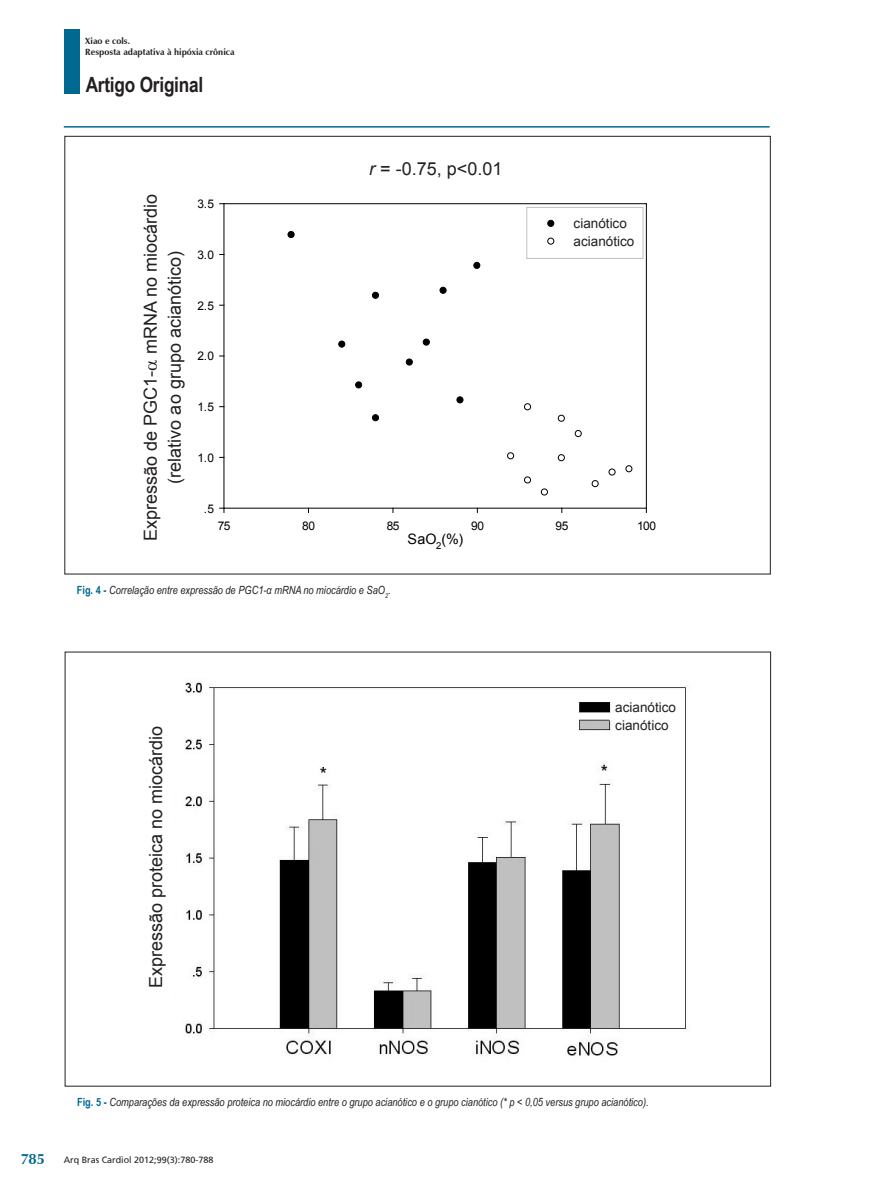
<style>
.page{position:relative;width:893px;height:1191px;background:#fff}
.page>*{position:absolute;margin:0;border:0;box-sizing:border-box;transform-origin:0 0}
.t1{font:700 21px "Arial Narrow";letter-spacing:-.01em;color:#231f20}
.t2{font:19.05px "Arial";color:#000}
.t3{font:18px "Arial";color:#231f20}
.t4{font:16.65px "Arial";letter-spacing:-.01em;color:#000}
.t5{font:14.4px/17.9px "Arial";letter-spacing:.005em;color:#000}
.t6{font:13.5px "Arial";color:#231f20}
.t7{font:12px "Arial";letter-spacing:-.03em;color:#000}
._05_-_LEGENDA_TABELA{font:italic 11.25px "Arial Narrow";color:#231f20}
.t8{font:700 9px "Zapf Humanist 601 BT";color:#231f20}
.t9{font:9px "Frutiger";color:#231f20}
.s1{font-style:italic}
.s2{font-weight:700;font-style:normal;color:#006991}
.s3{font-family:"Zapf Humanist 601 BT";font-weight:700;font-size:15px;color:#006991}
</style>
<div class="page">
<hr style="left:64px;top:126px;width:706px;height:2px;background:#006991">
<div style="left:64px;top:29px;width:16px;height:65px;background:#006991"></div>
<img style="left:185px;top:681px;width:502px;height:375px">
<div style="left:615px;top:702px;width:66px;height:17px;background:#fff"></div>
<div style="left:615px;top:720px;width:66px;height:27px;background:#fff"></div>
<div style="left:224px;top:204px;width:422px;height:304px;border:1px solid #fff"></div>
<hr style="left:224px;top:508px;width:422px;height:1px;background:#000">
<hr style="left:224px;top:203px;width:422px;height:1px;background:#000">
<hr style="left:224px;top:204px;width:1px;height:304px;background:#000">
<hr style="left:646px;top:204px;width:1px;height:304px;background:#000">
<svg style="left:288px;top:231px;width:6px;height:6px"></svg>
<div style="left:288px;top:231px;width:7px;height:7px;border:1px solid #000;border-radius:50%"></div>
<svg style="left:339px;top:341px;width:6px;height:6px"></svg>
<div style="left:338px;top:340px;width:7px;height:7px;border:1px solid #000;border-radius:50%"></div>
<svg style="left:356px;top:382px;width:6px;height:6px"></svg>
<div style="left:355px;top:381px;width:7px;height:7px;border:1px solid #000;border-radius:50%"></div>
<div style="left:372px;top:292px;width:7px;height:6px;background:#000;border-radius:50%"></div>
<div style="left:372px;top:292px;width:7px;height:7px;border:1px solid #000;border-radius:50%"></div>
<div style="left:372px;top:415px;width:7px;height:6px;background:#000;border-radius:50%"></div>
<div style="left:372px;top:414px;width:7px;height:7px;border:1px solid #000;border-radius:50%"></div>
<svg style="left:406px;top:359px;width:6px;height:6px"></svg>
<div style="left:406px;top:358px;width:7px;height:7px;border:1px solid #000;border-radius:50%"></div>
<svg style="left:423px;top:339px;width:6px;height:6px"></svg>
<div style="left:423px;top:339px;width:7px;height:6px;border:1px solid #000;border-radius:50%"></div>
<svg style="left:440px;top:287px;width:6px;height:6px"></svg>
<div style="left:440px;top:287px;width:6px;height:7px;border:1px solid #000;border-radius:50%"></div>
<svg style="left:457px;top:397px;width:6px;height:6px"></svg>
<div style="left:456px;top:396px;width:7px;height:7px;border:1px solid #000;border-radius:50%"></div>
<svg style="left:474px;top:262px;width:6px;height:6px"></svg>
<div style="left:473px;top:262px;width:7px;height:7px;border:1px solid #000;border-radius:50%"></div>
<div style="left:507px;top:452px;width:7px;height:7px;border:1px solid #000;border-radius:50%"></div>
<div style="left:524px;top:403px;width:7px;height:7px;border:1px solid #000;border-radius:50%"></div>
<div style="left:524px;top:476px;width:7px;height:7px;border:1px solid #000;border-radius:50%"></div>
<div style="left:541px;top:488px;width:7px;height:7px;border:1px solid #000;border-radius:50%"></div>
<div style="left:558px;top:454px;width:7px;height:7px;border:1px solid #000;border-radius:50%"></div>
<div style="left:558px;top:415px;width:7px;height:7px;border:1px solid #000;border-radius:50%"></div>
<div style="left:575px;top:430px;width:7px;height:7px;border:1px solid #000;border-radius:50%"></div>
<div style="left:592px;top:480px;width:7px;height:7px;border:1px solid #000;border-radius:50%"></div>
<div style="left:609px;top:468px;width:6px;height:7px;border:1px solid #000;border-radius:50%"></div>
<div style="left:625px;top:465px;width:7px;height:7px;border:1px solid #000;border-radius:50%"></div>
<div style="left:526px;top:207px;width:117px;height:52px;border:1px solid #c0c0c0"></div>
<svg style="left:548px;top:220px;width:6px;height:6px"></svg>
<div style="left:547px;top:220px;width:7px;height:7px;border:1px solid #000;border-radius:50%"></div>
<div style="left:547px;top:238px;width:7px;height:7px;border:1px solid #000;border-radius:50%"></div>
<p class="t8" style="left:85px;top:36px;width:46px">Xiao e cols.</p>
<p class="t8" style="left:85px;top:47px;width:151px">Resposta adaptativa à hipóxia crônica</p>
<h1 class="t1" style="left:86px;top:68px;width:119px">Artigo Original</h1>
<p class="t3" style="left:369px;top:157px;width:135px"><span class="s1">r</span> = -0.75, p&lt;0.01</p>
<p class="t2" style="left:374px;top:159px;width:132px"><span class="s1">r</span>=-0.75, <span class="s1">p</span>&lt;0.01</p>
<p class="t3" style="left:139px;top:354px;width:162px;rotate:-90deg">mRNA no miocárdio</p>
<p class="t4" style="left:170px;top:457px;width:209px;rotate:-90deg">(relative to acyanotic group)</p>
<p class="t3" style="left:163px;top:483px;width:234px;rotate:-90deg">(relativo ao grupo acianótico)</p>
<p class="t3" style="left:139px;top:541px;width:172px;rotate:-90deg">Expressão de PGC1-</p>
<p class="t7" style="left:198px;top:196px;width:18px">3.5</p>
<p class="t7" style="left:198px;top:247px;width:18px">3.0</p>
<p class="t7" style="left:198px;top:297px;width:18px">2.5</p>
<p class="t7" style="left:198px;top:348px;width:18px">2.0</p>
<p class="t7" style="left:198px;top:399px;width:18px">1.5</p>
<p class="t7" style="left:198px;top:450px;width:18px">1.0</p>
<p class="t7" style="left:204px;top:500px;width:12px">.5</p>
<p class="t6" style="left:574px;top:215px;width:55px">cianótico</p>
<p class="t5" style="left:575px;top:215px;width:61px">cyanotic acyanotic</p>
<p class="t6" style="left:574px;top:232px;width:62px">acianótico</p>
<p class="t7" style="left:218px;top:518px;width:14px">75</p>
<p class="t7" style="left:302px;top:518px;width:14px">80</p>
<p class="t7" style="left:387px;top:518px;width:14px">85</p>
<p class="t7" style="left:471px;top:518px;width:14px">90</p>
<p class="t7" style="left:556px;top:518px;width:14px">95</p>
<p class="t7" style="left:637px;top:518px;width:21px">100</p>
<p class="t5" style="left:408px;top:530px;width:57px">SaO<sub>2</sub>(%)</p>
<p class="_05_-_LEGENDA_TABELA" style="left:77px;top:582px;width:315px"><span class="s2">Fig. 4 -</span> Correlação entre expressão de PGC1-α mRNA no miocárdio e SaO<sub>2</sub>.</p>
<p class="t3" style="left:144px;top:988px;width:264px;rotate:-90deg">Expressão proteica no miocárdio</p>
<p class="t6" style="left:615px;top:698px;width:62px">acianótico</p>
<p class="t6" style="left:615px;top:716px;width:55px">cianótico</p>
<p class="_05_-_LEGENDA_TABELA" style="left:77px;top:1093px;width:573px"><span class="s2">Fig. 5 -</span> Comparações da expressão proteica no miocárdio entre o grupo acianótico e o grupo cianótico (* p &lt; 0,05 versus grupo acianótico).</p>
<p class="t9" style="left:20px;top:1154px;width:194px"><span class="s3">785</span> Arq Bras Cardiol 2012;99(3):780-788</p>
</div>
